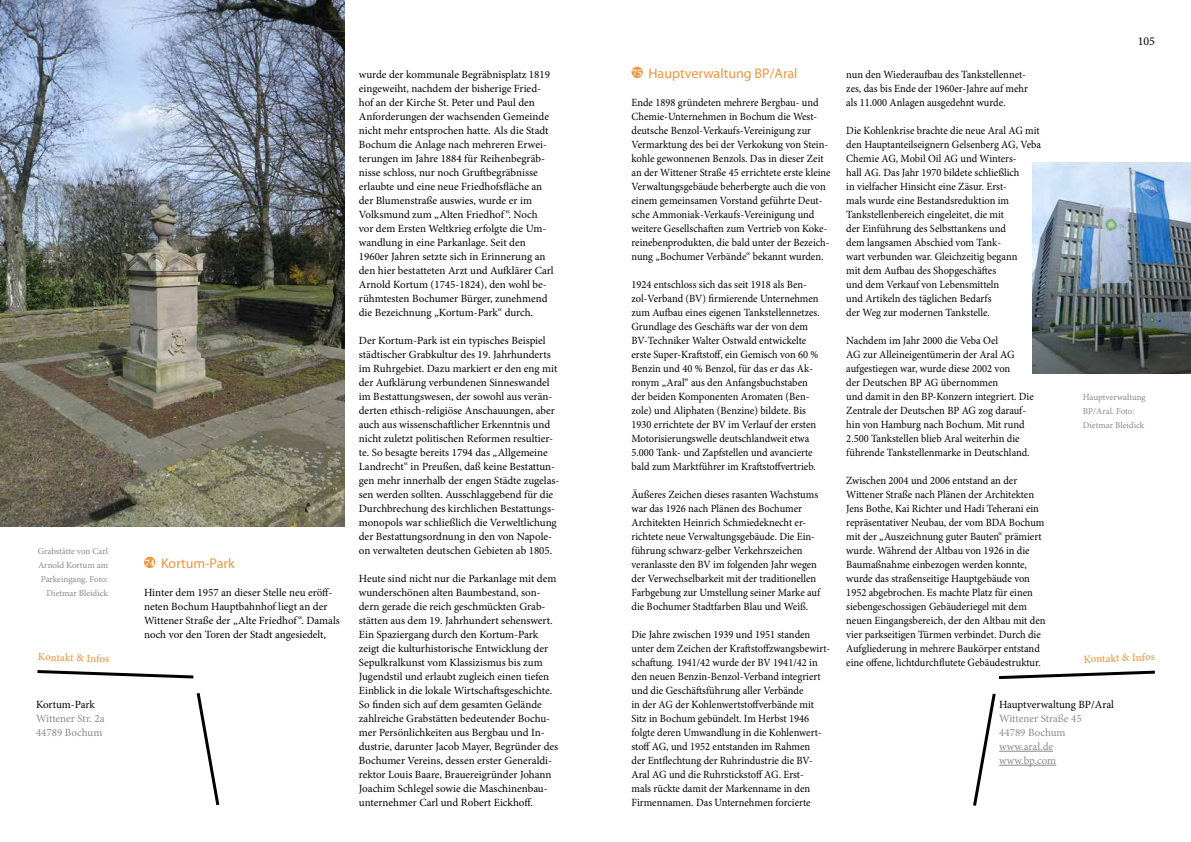
<style>
.page{position:relative;width:1191px;height:842px;background:#fff}
.page>*{position:absolute;margin:0;border:0;box-sizing:border-box;transform-origin:0 0}
.t1{font:14px "Myriad Pro";color:#ef953f}
.t2{font:12px "Minion Pro";color:#000}
.t3{font:11px/14px "Minion Pro";color:#000;scale:.95 1}
.t4{font:11px/14px "Minion Pro";color:#000}
.t5{font:11px/14px "Minion Pro";color:#8c8986}
.t6{font:500 11px "Minion Pro";color:#ef953f}
.t7{font:700 10px "Minion Pro";color:#fff}
.t8{font:9px/14px "Minion Pro";letter-spacing:-.005em;color:#8c8986;text-align:right}
</style>
<div class="page">
<svg style="left:196px;top:693px;width:24px;height:113px"></svg>
<svg style="left:37px;top:670px;width:157px;height:9px"></svg>
<img style="left:0;top:0;width:345px;height:526px">
<div style="left:144px;top:557px;width:11px;height:11px;background:#ef953f;border-radius:50%"></div>
<svg style="left:999px;top:670px;width:156px;height:10px"></svg>
<svg style="left:973px;top:693px;width:23px;height:113px"></svg>
<hr style="left:999px;top:751px;width:54px;height:1px;background:#8c8986">
<hr style="left:999px;top:765px;width:57px;height:1px;background:#8c8986">
<img style="left:1032px;top:162px;width:159px;height:212px">
<div style="left:631px;top:67px;width:12px;height:11px;background:#ef953f;border-radius:50%"></div>
<p class="t8" style="left:38px;top:544px;width:72px">Grabstätte von Carl<br>Arnold Kortum am<br>Parkeingang. Foto:<br>Dietmar Bleidick</p>
<p class="t6" style="left:38px;top:649px;width:73px;rotate:2deg">Kontakt &amp; Infos</p>
<p class="t4" style="left:36px;top:698px;width:60px">Kortum-Park</p>
<p class="t5" style="left:36px;top:712px;width:70px">Wittener Str. 2a<br>44789 Bochum</p>
<p class="t1" style="left:161px;top:555px;width:75px">Kortum-Park</p>
<p class="t4" style="left:144px;top:586px;width:197px">Hinter dem 1957 an dieser Stelle neu eröff&shy;neten Bochum Hauptbahnhof liegt an der Wittener Straße der „Alte Friedhof “. Damals noch vor den Toren der Stadt angesiedelt,</p>
<p class="t7" style="left:145px;top:556px;width:11px">74</p>
<p class="t4" style="left:359px;top:68px;width:196px">wurde der kommunale Begräbnisplatz 1819 eingeweiht, nachdem der bisherige Fried&shy;hof an der Kirche St. Peter und Paul den Anforderungen der wachsenden Gemeinde nicht mehr entsprochen hatte. Als die Stadt Bochum die Anlage nach mehreren Erwei&shy;terungen im Jahre 1884 für Reihenbegräb&shy;nisse schloss, nur noch Gruftbegräbnisse erlaubte und eine neue Friedhofsfläche an der Blumenstraße auswies, wurde er im Volksmund zum „Alten Friedhof “. Noch vor dem Ersten Weltkrieg erfolgte die Um&shy;wandlung in eine Parkanlage. Seit den 1960er Jahren setzte sich in Erinnerung an den hier bestatteten Arzt und Aufklärer Carl Arnold Kortum (1745-1824), den wohl be&shy;rühmtesten Bochumer Bürger, zunehmend die Bezeichnung „Kortum-Park“ durch.</p>
<p class="t4" style="left:359px;top:334px;width:202px">Der Kortum-Park ist ein typisches Beispiel städtischer Grabkultur des 19. Jahrhunderts im Ruhrgebiet. Dazu markiert er den eng mit der Aufklärung verbundenen Sinneswandel im Bestattungswesen, der sowohl aus verän&shy;derten ethisch-religiöse Anschauungen, aber auch aus wissenschaftlicher Erkenntnis und nicht zuletzt politischen Reformen resultier&shy;te. So besagte bereits 1794 das „Allgemeine Landrecht“ in Preußen, daß keine Bestattun&shy;gen mehr innerhalb der engen Städte zugelas&shy;sen werden sollten. Ausschlaggebend für die Durchbrechung des kirchlichen Bestattungs&shy;monopols war schließlich die Verweltlichung der Bestattungsordnung in den von Napole&shy;on verwalteten deutschen Gebieten ab 1805.</p>
<p class="t4" style="left:359px;top:572px;width:201px">Heute sind nicht nur die Parkanlage mit dem wunderschönen alten Baumbestand, son&shy;dern gerade die reich geschmückten Grab&shy;stätten aus dem 19. Jahrhundert sehenswert.<br>Ein Spaziergang durch den Kortum-Park zeigt die kulturhistorische Entwicklung der Sepulkralkunst vom Klassizismus bis zum Jugendstil und erlaubt zugleich einen tiefen Einblick in die lokale Wirtschaftsgeschichte.<br>So finden sich auf dem gesamten Gelände zahlreiche Grabstätten bedeutender Bochu&shy;mer Persönlichkeiten aus Bergbau und In&shy;dustrie, darunter Jacob Mayer, Begründer des Bochumer Vereins, dessen erster Generaldi&shy;rektor Louis Baare, Brauereigründer Johann Joachim Schlegel sowie die Maschinenbau&shy;unternehmer Carl und Robert Eickhoff.</p>
<p class="t1" style="left:648px;top:65px;width:150px">Hauptverwaltung BP/Aral</p>
<p class="t3" style="left:631px;top:96px;width:211px">Ende 1898 gründeten mehrere Bergbau- und Chemie-Unternehmen in Bochum die West&shy;deutsche Benzol-Verkaufs-Vereinigung zur Vermarktung des bei der Verkokung von Stein&shy;kohle gewonnenen Benzols. Das in dieser Zeit an der Wittener Straße 45 errichtete erste kleine Verwaltungsgebäude beherbergte auch die von einem gemeinsamen Vorstand geführte Deut&shy;sche Ammoniak-Verkaufs-Vereinigung und weitere Gesellschaften zum Vertrieb von Koke&shy;reinebenprodukten, die bald unter der Bezeich&shy;nung „Bochumer Verbände“ bekannt wurden.</p>
<p class="t3" style="left:631px;top:278px;width:198px">1924 entschloss sich das seit 1918 als Ben&shy;zol-Verband (BV) firmierende Unternehmen zum Aufbau eines eigenen Tankstellennetzes.<br>Grundlage des Geschäfts war der von dem BV-Techniker Walter Ostwald entwickelte erste Super-Kraftstoff, ein Gemisch von 60 % Benzin und 40 % Benzol, für das er das Ak&shy;ronym „Aral“ aus den Anfangsbuchstaben der beiden Komponenten Aromaten (Ben&shy;zole) und Aliphaten (Benzine) bildete. Bis 1930 errichtete der BV im Verlauf der ersten Motorisierungswelle deutschlandweit etwa 5.000 Tank- und Zapfstellen und avancierte bald zum Marktführer im Kraftstoffvertrieb.</p>
<p class="t3" style="left:631px;top:488px;width:200px">Äußeres Zeichen dieses rasanten Wachstums war das 1926 nach Plänen des Bochumer Architekten Heinrich Schmiedeknecht er&shy;richtete neue Verwaltungsgebäude. Die Ein&shy;führung schwarz-gelber Verkehrszeichen veranlasste den BV im folgenden Jahr wegen der Verwechselbarkeit mit der traditionellen Farbgebung zur Umstellung seiner Marke auf die Bochumer Stadtfarben Blau und Weiß.</p>
<p class="t3" style="left:631px;top:628px;width:211px">Die Jahre zwischen 1939 und 1951 standen unter dem Zeichen der Kraftstoffzwangsbewirt&shy;schaftung. 1941/42 wurde der BV 1941/42 in den neuen Benzin-Benzol-Verband integriert und die Geschäftsführung aller Verbände<br>in der AG der Kohlenwertstoffverbände mit Sitz in Bochum gebündelt. Im Herbst 1946 folgte deren Umwandlung in die Kohlenwert&shy;stoff AG, und 1952 entstanden im Rahmen<br>der Entflechtung der Ruhrindustrie die BV-Aral AG und die Ruhrstickstoff AG. Erst-<br>mals rückte damit der Markenname in den Firmennamen. Das Unternehmen forcierte</p>
<p class="t7" style="left:632px;top:66px;width:11px">75</p>
<p class="t2" style="left:1137px;top:33px;width:19px">105</p>
<p class="t3" style="left:846px;top:68px;width:193px">nun den Wiederaufbau des Tankstellennet&shy;zes, das bis Ende der 1960er-Jahre auf mehr als 11.000 Anlagen ausgedehnt wurde.</p>
<p class="t3" style="left:846px;top:124px;width:207px">Die Kohlenkrise brachte die neue Aral AG mit den Hauptanteilseignern Gelsenberg AG, Veba Chemie AG, Mobil Oil AG und Winters-<br>hall AG. Das Jahr 1970 bildete schließlich<br>in vielfacher Hinsicht eine Zäsur. Erst-<br>mals wurde eine Bestandsreduktion im Tankstellenbereich eingeleitet, die mit<br>der Einführung des Selbsttankens und<br>dem langsamen Abschied vom Tank-<br>wart verbunden war. Gleichzeitig begann<br>mit dem Aufbau des Shopgeschäftes<br>und dem Verkauf von Lebensmitteln<br>und Artikeln des täglichen Bedarfs<br>der Weg zur modernen Tankstelle.</p>
<p class="t3" style="left:846px;top:334px;width:199px">Nachdem im Jahr 2000 die Veba Oel<br>AG zur Alleineigentümerin der Aral AG aufgestiegen war, wurde diese 2002 von<br>der Deutschen BP AG übernommen<br>und damit in den BP-Konzern integriert. Die Zentrale der Deutschen BP AG zog darauf&shy;hin von Hamburg nach Bochum. Mit rund 2.500 Tankstellen blieb Aral weiterhin die führende Tankstellenmarke in Deutschland.</p>
<p class="t3" style="left:846px;top:474px;width:211px">Zwischen 2004 und 2006 entstand an der Wittener Straße nach Plänen der Architekten Jens Bothe, Kai Richter und Hadi Teherani ein repräsentativer Neubau, der vom BDA Bochum mit der „Auszeichnung guter Bauten“ prämiert wurde. Während der Altbau von 1926 in die Baumaßnahme einbezogen werden konnte, wurde das straßenseitige Hauptgebäude von 1952 abgebrochen. Es machte Platz für einen siebengeschossigen Gebäuderiegel mit dem neuen Eingangsbereich, der den Altbau mit den vier parkseitigen Türmen verbindet. Durch die Aufgliederung in mehrere Baukörper entstand eine offene, lichtdurchflutete Gebäudestruktur.</p>
<p class="t8" style="left:1083px;top:390px;width:64px;text-align:left">Hauptverwaltung<br>BP/Aral. Foto:<br>Dietmar Bleidick</p>
<p class="t6" style="left:1083px;top:652px;width:73px;rotate:-2deg">Kontakt &amp; Infos</p>
<p class="t4" style="left:999px;top:698px;width:116px">Hauptverwaltung BP/Aral</p>
<p class="t5" style="left:999px;top:712px;width:84px">Wittener Straße 45<br>44789 Bochum www.aral.de www.bp.com</p>
</div>
